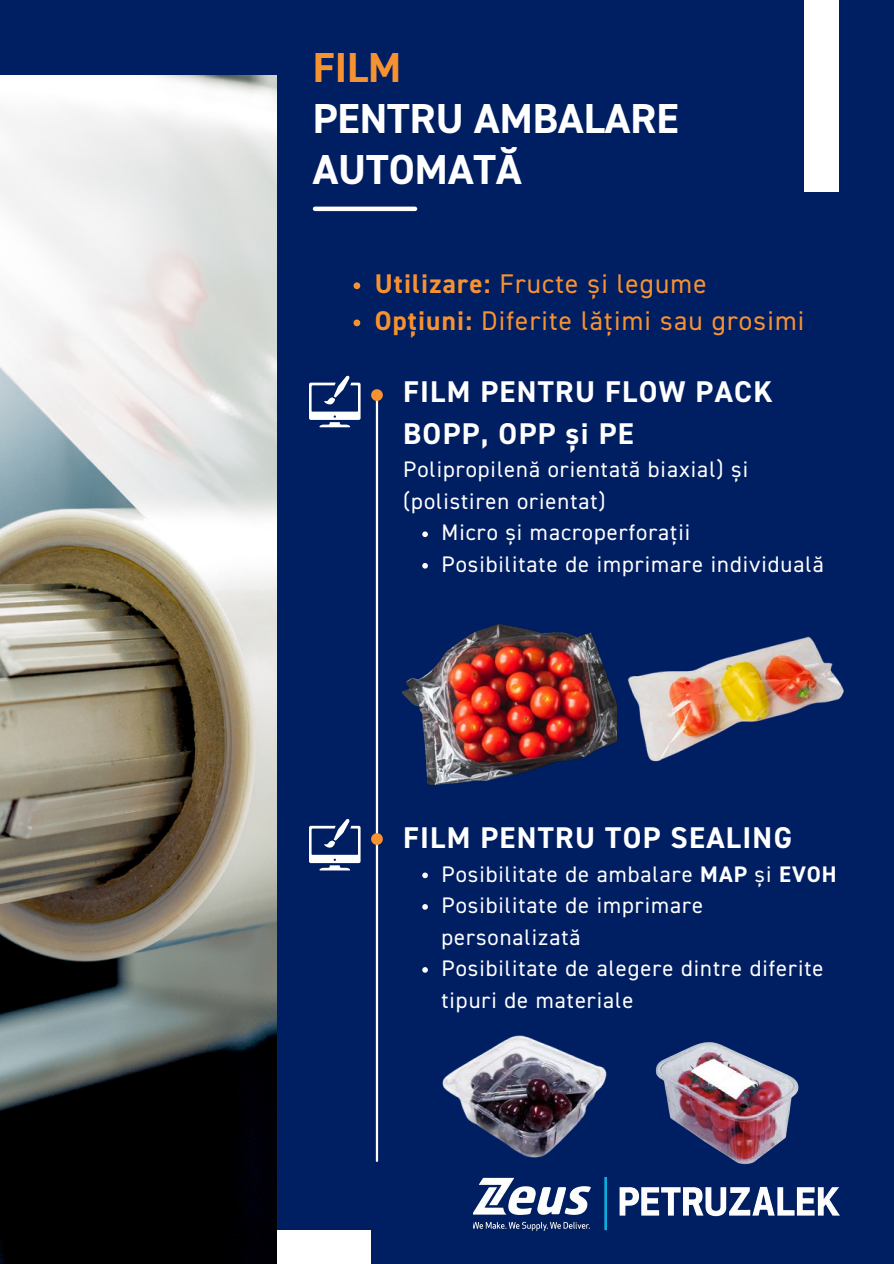
<style>
.page{position:relative;width:894px;height:1264px;background:#fff}
.page>*{position:absolute;margin:0;border:0;box-sizing:border-box;transform-origin:0 0}
.t1{font:700 42px/50.7px "DIN2014";color:#fff}
.t2{font:700 30px/41.7px "DIN2014";letter-spacing:.045em;color:#fff}
.t3{font:27px "DIN2014";letter-spacing:.045em;color:#f79231}
.t4{font:22.5px/31.5px "DIN2014";letter-spacing:.045em;color:#fff}
.s1{color:#f79231}
.s2{font-weight:700}
</style>
<div class="page">
<div style="left:0;top:0;width:893px;height:1263px;background:#001e62"></div>
<hr style="left:315px;top:207px;width:100px;height:4px;background:#fff">
<hr style="left:376px;top:396px;width:2px;height:764px;background:#fff">
<div style="left:371px;top:389px;width:12px;height:12px;background:#f79231;border-radius:50%"></div>
<div style="left:371px;top:833px;width:12px;height:11px;background:#f79231;border-radius:50%"></div>
<div style="left:803px;top:0;width:35px;height:192px;background:#fff"></div>
<div style="left:33px;top:1230px;width:337px;height:33px;background:#fff"></div>
<img style="left:0;top:76px;width:276px;height:1186px">
<img style="left:627px;top:636px;width:217px;height:126px">
<img style="left:403px;top:624px;width:213px;height:161px">
<svg style="left:309px;top:376px;width:51px;height:51px"></svg>
<img style="left:442px;top:1035px;width:165px;height:123px">
<svg style="left:309px;top:819px;width:51px;height:51px"></svg>
<img style="left:655px;top:1042px;width:144px;height:123px">
<svg style="left:422px;top:531px;width:6px;height:6px"></svg>
<svg style="left:422px;top:563px;width:6px;height:5px"></svg>
<svg style="left:422px;top:872px;width:6px;height:6px"></svg>
<svg style="left:422px;top:904px;width:6px;height:5px"></svg>
<svg style="left:422px;top:967px;width:6px;height:5px"></svg>
<svg style="left:353px;top:282px;width:7px;height:7px"></svg>
<svg style="left:353px;top:319px;width:7px;height:7px"></svg>
<img style="left:473px;top:1177px;width:365px;height:53px">
<p class="t1" style="left:313px;top:45px;width:367px"><span class="s1">FILM<br></span>PENTRU AMBALARE<br>AUTOMATĂ</p>
<p class="t3" style="left:374px;top:271px;width:333px"><span class="s2">Utilizare:</span> Fructe și legume</p>
<p class="t3" style="left:374px;top:308px;width:431px"><span class="s2">Opțiuni:</span> Diferite lățimi sau grosimi</p>
<p class="t2" style="left:403px;top:373px;width:371px">FILM PENTRU FLOW PACK<br>BOPP, OPP și PE</p>
<p class="t4" style="left:403px;top:455px;width:346px">Polipropilenă orientată biaxial) și (polistiren orientat)</p>
<p class="t4" style="left:441px;top:518px;width:250px">Micro și macroperforații</p>
<p class="t4" style="left:441px;top:550px;width:383px">Posibilitate de imprimare individuală</p>
<h2 class="t2" style="left:403px;top:818px;width:390px">FILM PENTRU TOP SEALING</h2>
<p class="t4" style="left:441px;top:859px;width:396px">Posibilitate de ambalare <span class="s2">MAP</span> și <span class="s2">EVOH<br></span>Posibilitate de imprimare personalizată<br>Posibilitate de alegere dintre diferite tipuri de materiale</p>
</div>
